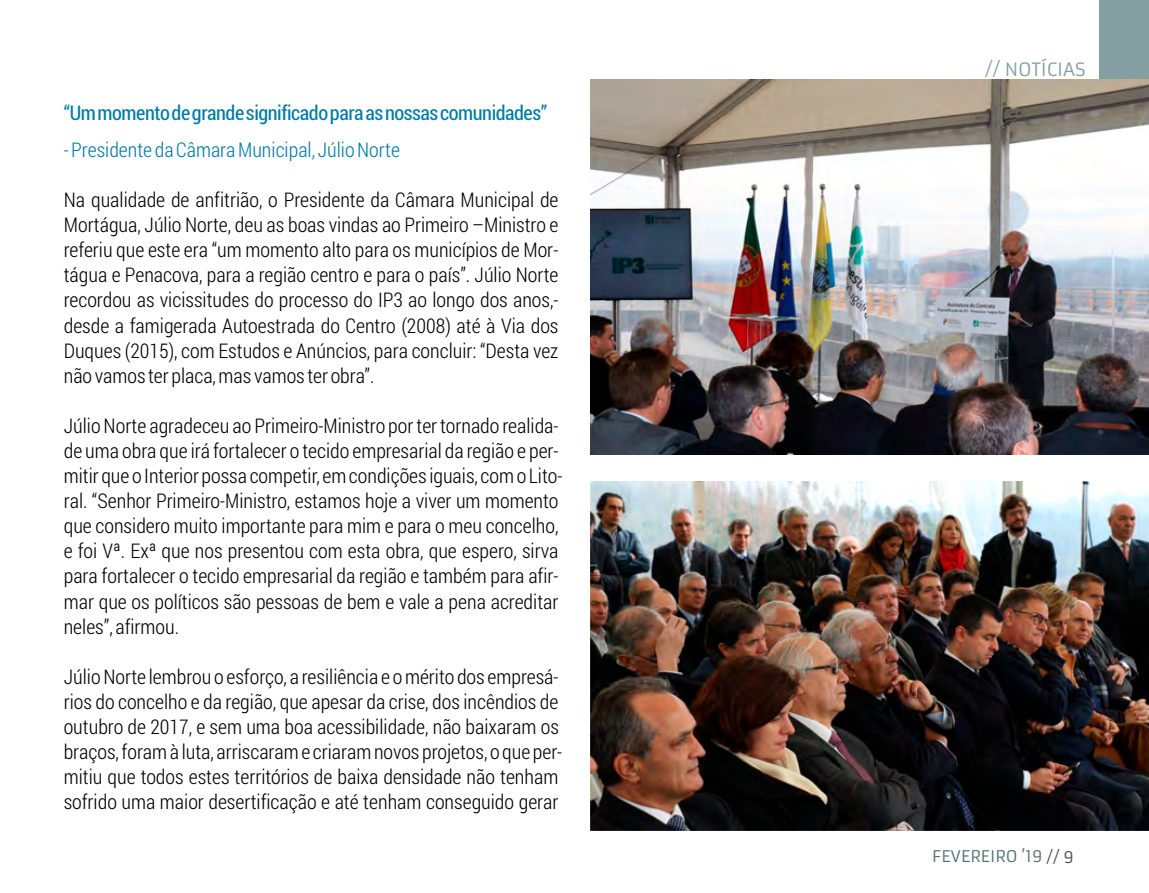
<style>
.page{position:relative;width:1149px;height:893px;background:#fff}
.page>*{position:absolute;margin:0;border:0;box-sizing:border-box;transform-origin:0 0}
.t1{font:300 20.25px/25px "Roboto Condensed";color:#000}
.t2{font:20.25px "Roboto Condensed";letter-spacing:-.02em;color:#007ba6}
.t3{font:300 20.25px "Roboto Condensed";color:#007ba6}
.t4{font:18px "Armata";color:#849ea2}
.t5{font:15.75px "Armata";color:#506e70}
.s1{color:#4c4c4c}
</style>
<div class="page">
<div style="left:1099px;top:0;width:49px;height:80px;background:#849ea2"></div>
<img style="left:590px;top:80px;width:558px;height:375px">
<img style="left:590px;top:481px;width:558px;height:349px">
<p class="t2" style="left:64px;top:99px;width:484px">“Um momento de grande significado para as nossas comunidades”</p>
<p class="t3" style="left:64px;top:136px;width:337px">- Presidente da Câmara Municipal, Júlio Norte</p>
<p class="t1" style="left:64px;top:187px;width:496px;text-align:justify">Na qualidade de anfitrião, o Presidente da Câmara Municipal de Mortágua, Júlio Norte, deu as boas vindas ao Primeiro –Ministro e referiu que este era “um momento alto para os municípios de Mor&shy;tágua e Penacova, para a região centro e para o país”. Júlio Norte recordou as vicissitudes do processo do IP3 ao longo dos anos,- desde a famigerada Autoestrada do Centro (2008) até à Via dos Duques (2015), com Estudos e Anúncios, para concluir: “Desta vez não vamos ter placa, mas vamos ter obra”.</p>
<p class="t1" style="left:64px;top:412px;width:500px">Júlio Norte agradeceu ao Primeiro-Ministro por ter tornado realida&shy;de uma obra que irá fortalecer o tecido empresarial da região e per&shy;mitir que o Interior possa competir, em condições iguais, com o Lito&shy;ral. “Senhor Primeiro-Ministro, estamos hoje a viver um momento que considero muito importante para mim e para o meu concelho, e foi Vª. Exª que nos presentou com esta obra, que espero, sirva para fortalecer o tecido empresarial da região e também para afir&shy;mar que os políticos são pessoas de bem e vale a pena acreditar neles”, afirmou.</p>
<p class="t1" style="left:64px;top:663px;width:500px">Júlio Norte lembrou o esforço, a resiliência e o mérito dos empresá&shy;rios do concelho e da região, que apesar da crise, dos incêndios de outubro de 2017, e sem uma boa acessibilidade, não baixaram os braços, foram à luta, arriscaram e criaram novos projetos, o que per&shy;mitiu que todos estes territórios de baixa densidade não tenham sofrido uma maior desertificação e até tenham conseguido gerar</p>
<p class="t4" style="left:984px;top:59px;width:102px">// NOTÍCIAS</p>
<p class="t5" style="left:931px;top:846px;width:143px">FEVEREIRO ’19 <span class="s1">// 9</span></p>
</div>
